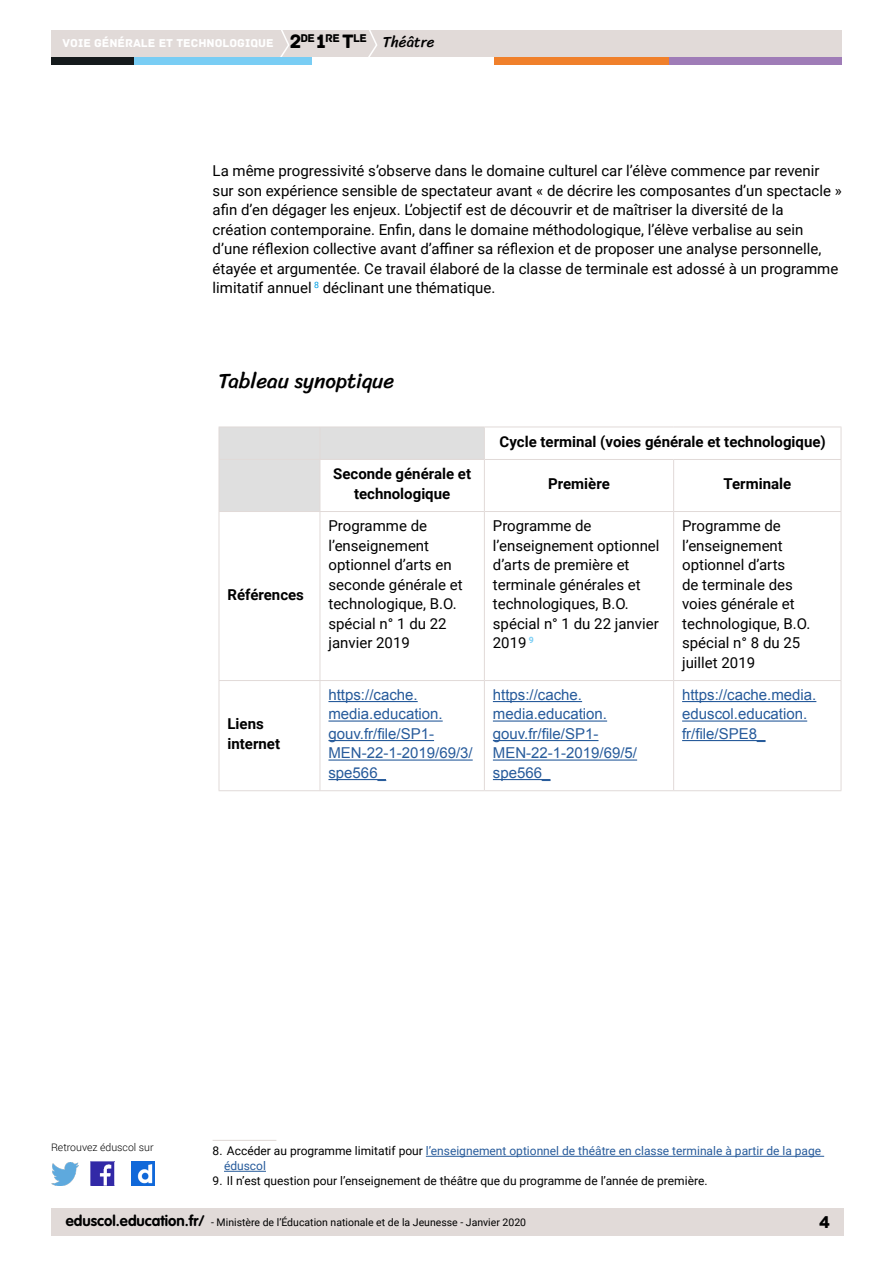
<style>
.page{position:relative;width:893px;height:1263px;background:#fff}
.page>*{position:absolute;margin:0;border:0;box-sizing:border-box;transform-origin:0 0}
.t1{font:21px "Sriracha";color:#000}
.t2{font:18px "Archive";color:#000}
.t3{font:15px/19.5px "Roboto";color:#000}
.t4{font:15px/19.5px "Arial";color:#275b9b}
.t5{font:700 15px/19.5px "Roboto";color:#000;text-align:center}
.t6{font:15px "Sriracha";color:#000}
.t7{font:12px/15px "Roboto";color:#275b9b}
.t8{font:12px "Roboto";color:#000}
.t9{font:12px "Archive";color:#fff}
.t10{font:11.85px "Archive";color:#000}
.t11{font:10.5px "Roboto";color:#000}
.t12{font:300 10.5px "Roboto";color:#000}
.s1{font-size:20.4px}
.s2{font-size:20.4px;color:#000}
.s3{color:#000}
.s4{font-family:"VAG Rounded Std";font-weight:700;font-size:15px}
</style>
<div class="page">
<div style="left:51px;top:30px;width:791px;height:27px;background:#e1dad8"></div>
<svg style="left:280px;top:30px;width:10px;height:27px"></svg>
<svg style="left:368px;top:30px;width:9px;height:27px"></svg>
<div style="left:133px;top:57px;width:179px;height:8px;background:#79cdf4"></div>
<div style="left:51px;top:57px;width:82px;height:8px;background:#141a1c"></div>
<div style="left:667px;top:57px;width:175px;height:8px;background:#9f7cb7"></div>
<div style="left:494px;top:57px;width:175px;height:8px;background:#f0802b"></div>
<div style="left:51px;top:1209px;width:792px;height:27px;background:#e1dad8"></div>
<img style="left:91px;top:1162px;width:23px;height:23px">
<img style="left:51px;top:1163px;width:28px;height:22px">
<img style="left:132px;top:1162px;width:22px;height:23px">
<svg style="left:220px;top:428px;width:621px;height:362px"></svg>
<hr style="left:219px;top:427px;width:101px;height:1px;background:#e1dad8">
<hr style="left:219px;top:427px;width:1px;height:32px;background:#e1dad8">
<hr style="left:320px;top:427px;width:164px;height:1px;background:#e1dad8">
<hr style="left:320px;top:427px;width:1px;height:32px;background:#e1dad8">
<hr style="left:484px;top:427px;width:190px;height:1px;background:#e1dad8">
<hr style="left:484px;top:427px;width:1px;height:32px;background:#e1dad8">
<hr style="left:674px;top:427px;width:167px;height:1px;background:#e1dad8">
<hr style="left:841px;top:427px;width:1px;height:32px;background:#e1dad8">
<hr style="left:219px;top:459px;width:101px;height:1px;background:#e1dad8">
<hr style="left:219px;top:460px;width:1px;height:51px;background:#e1dad8">
<hr style="left:320px;top:459px;width:164px;height:1px;background:#e1dad8">
<hr style="left:320px;top:460px;width:1px;height:51px;background:#e1dad8">
<hr style="left:484px;top:459px;width:190px;height:1px;background:#e1dad8">
<hr style="left:484px;top:460px;width:1px;height:51px;background:#e1dad8">
<hr style="left:674px;top:459px;width:167px;height:1px;background:#e1dad8">
<hr style="left:673px;top:460px;width:1px;height:51px;background:#e1dad8">
<hr style="left:841px;top:460px;width:1px;height:51px;background:#e1dad8">
<hr style="left:219px;top:511px;width:101px;height:1px;background:#e1dad8">
<hr style="left:219px;top:512px;width:1px;height:168px;background:#e1dad8">
<hr style="left:320px;top:511px;width:164px;height:1px;background:#e1dad8">
<hr style="left:320px;top:512px;width:1px;height:168px;background:#e1dad8">
<hr style="left:484px;top:511px;width:190px;height:1px;background:#e1dad8">
<hr style="left:484px;top:512px;width:1px;height:168px;background:#e1dad8">
<hr style="left:674px;top:511px;width:167px;height:1px;background:#e1dad8">
<hr style="left:673px;top:512px;width:1px;height:168px;background:#e1dad8">
<hr style="left:841px;top:512px;width:1px;height:168px;background:#e1dad8">
<hr style="left:219px;top:680px;width:101px;height:1px;background:#e1dad8">
<hr style="left:219px;top:681px;width:1px;height:109px;background:#e1dad8">
<hr style="left:320px;top:680px;width:164px;height:1px;background:#e1dad8">
<hr style="left:320px;top:681px;width:1px;height:109px;background:#e1dad8">
<hr style="left:484px;top:680px;width:190px;height:1px;background:#e1dad8">
<hr style="left:484px;top:681px;width:1px;height:109px;background:#e1dad8">
<hr style="left:674px;top:680px;width:167px;height:1px;background:#e1dad8">
<hr style="left:673px;top:681px;width:1px;height:109px;background:#e1dad8">
<hr style="left:841px;top:681px;width:1px;height:109px;background:#e1dad8">
<hr style="left:219px;top:790px;width:101px;height:1px;background:#e1dad8">
<hr style="left:320px;top:790px;width:164px;height:1px;background:#e1dad8">
<hr style="left:484px;top:790px;width:190px;height:1px;background:#e1dad8">
<hr style="left:674px;top:790px;width:167px;height:1px;background:#e1dad8">
<hr style="left:328px;top:701px;width:90px;height:1px;background:#275b9b">
<hr style="left:328px;top:720px;width:115px;height:2px;background:#275b9b">
<hr style="left:328px;top:740px;width:106px;height:1px;background:#275b9b">
<hr style="left:328px;top:759px;width:145px;height:2px;background:#275b9b">
<hr style="left:328px;top:779px;width:58px;height:1px;background:#275b9b">
<hr style="left:493px;top:701px;width:89px;height:1px;background:#275b9b">
<hr style="left:493px;top:720px;width:114px;height:2px;background:#275b9b">
<hr style="left:493px;top:740px;width:105px;height:1px;background:#275b9b">
<hr style="left:493px;top:759px;width:144px;height:2px;background:#275b9b">
<hr style="left:493px;top:779px;width:57px;height:1px;background:#275b9b">
<hr style="left:682px;top:701px;width:134px;height:1px;background:#275b9b">
<hr style="left:682px;top:720px;width:125px;height:2px;background:#275b9b">
<hr style="left:682px;top:740px;width:83px;height:1px;background:#275b9b">
<hr style="left:213px;top:1140px;width:63px;height:1px;background:#e1dad8">
<hr style="left:426px;top:1156px;width:398px;height:1px;background:#275b9b">
<hr style="left:224px;top:1171px;width:42px;height:1px;background:#275b9b">
<p class="t10" style="left:300px;top:31px;width:68px">DE <span class="s1">1</span>RE <span class="s1">T</span>LE</p>
<p class="t9" style="left:63px;top:36px;width:240px">VOIE GÉNÉRALE ET TECHNOLOGIQUE <span class="s2">2</span></p>
<p class="t6" style="left:383px;top:33px;width:53px">Théâtre</p>
<p class="t3" style="left:213px;top:160px;width:631px">La même progressivité s’observe dans le domaine culturel car l’élève commence par revenir sur son expérience sensible de spectateur avant « de décrire les composantes d’un spectacle » afin d’en dégager les enjeux. L’objectif est de découvrir et de maîtriser la diversité de la<br>création contemporaine. Enfin, dans le domaine méthodologique, l’élève verbalise au sein d’une réflexion collective avant d’affiner sa réflexion et de proposer une analyse personnelle, étayée et argumentée. Ce travail élaboré de la classe de terminale est adossé à un programme limitatif annuel<sup>8</sup><sup>8</sup> déclinant une thématique.</p>
<h1 class="t1" style="left:219px;top:369px;width:177px">Tableau synoptique</h1>
<p class="t5" style="left:500px;top:431px;width:328px">Cycle terminal (voies générale et technologique)</p>
<p class="t5" style="left:227px;top:584px;width:78px">Références</p>
<p class="t5" style="left:227px;top:714px;width:54px;text-align:left">Liens internet</p>
<p class="t5" style="left:333px;top:464px;width:139px">Seconde générale et technologique</p>
<p class="t5" style="left:548px;top:473px;width:63px">Première</p>
<p class="t5" style="left:723px;top:473px;width:69px">Terminale</p>
<p class="t3" style="left:328px;top:516px;width:136px">Programme de l’enseignement optionnel d’arts en seconde générale et technologique, B.O. spécial n° 1 du 22 janvier 2019</p>
<p class="t3" style="left:493px;top:516px;width:168px">Programme de l’enseignement optionnel d’arts de première et terminale générales et technologiques, B.O. spécial n° 1 du 22 janvier<br>2019<sup>9</sup><sup>9</sup></p>
<p class="t3" style="left:682px;top:516px;width:130px">Programme de l’enseignement optionnel d’arts<br>de terminale des voies générale et technologique, B.O. spécial n° 8 du 25 juillet 2019</p>
<p class="t4" style="left:328px;top:685px;width:146px">https://cache. media.education. gouv.fr/file/SP1-<br>MEN-22-1-2019/69/3/ spe566_</p>
<p class="t4" style="left:493px;top:685px;width:146px">https://cache. media.education. gouv.fr/file/SP1-<br>MEN-22-1-2019/69/5/ spe566_</p>
<p class="t4" style="left:682px;top:685px;width:136px">https://cache.media. eduscol.education. fr/file/SPE8_</p>
<p class="t12" style="left:51px;top:1140px;width:104px">Retrouvez éduscol sur</p>
<p class="t7" style="left:224px;top:1143px;width:599px;text-indent:-11px"><span class="s3">8. Accéder au programme limitatif pour</span> l’enseignement optionnel de théâtre en classe terminale à partir de la page éduscol</p>
<p class="t8" style="left:213px;top:1173px;width:496px">9. Il n’est question pour l’enseignement de théâtre que du programme de l’année de première.</p>
<p class="t11" style="left:66px;top:1215px;width:462px"><span class="s4">eduscol.education.fr/</span> - Ministère de l’Éducation nationale et de la Jeunesse - Janvier 2020</p>
<p class="t2" style="left:819px;top:1211px;width:13px">4</p>
</div>
